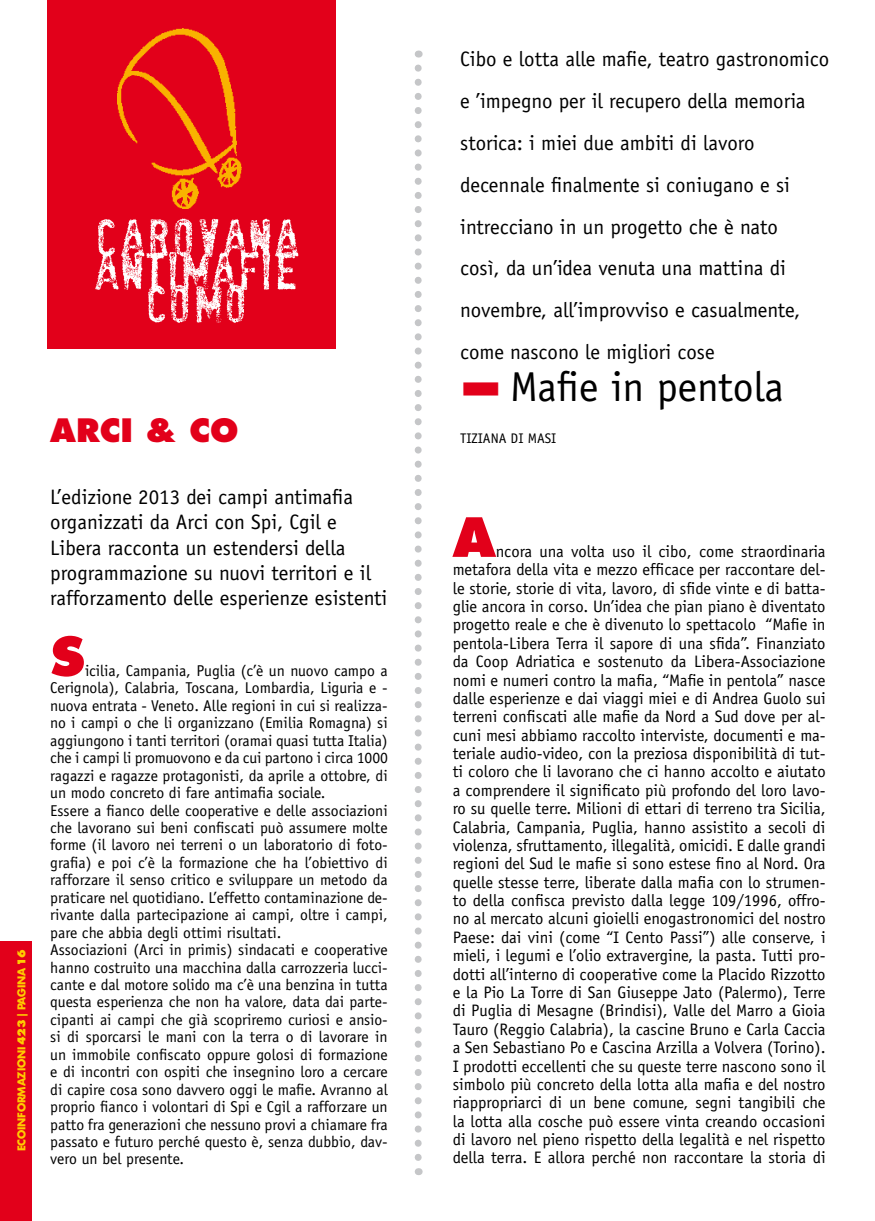
<style>
.page{position:relative;width:875px;height:1221px;background:#fff}
.page>*{position:absolute;margin:0;border:0;box-sizing:border-box;transform-origin:0 0}
.t1{font:800 52.5px "Futura";color:#e2001a}
.t2{font:48.65px "Socia L Anima L";color:#fff;scale:1.06 1}
.t3{font:41.82px "Officina Sans";color:#000}
.t4{font:800 31.32px "Futura";color:#e2001a}
.t5{font:21px/41.8px "Officina Sans";color:#000}
.t6{font:16.62px/18.4px "Officina Sans";color:#000;text-align:justify}
.t7{font:15.75px/17.5px "Officina Sans";color:#000}
.t8{font:14px "Officina Sans";color:#000}
.t9{font:700 10.5px "Futura";letter-spacing:-.025em;color:#fc0}
.s1{font-weight:800}
</style>
<div class="page">
<div style="left:0;top:941px;width:32px;height:279px;background:#e2001a"></div>
<div style="left:47px;top:0;width:289px;height:349px;background:#e2001a"></div>
<img style="left:117px;top:28px;width:124px;height:180px">
<svg style="left:414px;top:68px;width:7px;height:1107px"></svg>
<h2 class="t2" style="left:93px;top:208px;width:195px">CAROVANA</h2>
<h2 class="t2" style="left:93px;top:242px;width:195px">ANTIMAFIE</h2>
<h2 class="t2" style="left:143px;top:275px;width:101px">COMO</h2>
<p class="t9" style="left:15px;top:1150px;width:203px;rotate:-90deg">ECOINFORMAZIONI <span class="s1">423</span> | PAGINA <span class="s1">16</span></p>
<h3 class="t4" style="left:50px;top:411px;width:164px">ARCI &amp; CO</h3>
<p class="t5" style="left:50px;top:485px;width:338px;line-height:25px">L’edizione 2013 dei campi antimafia organizzati da Arci con Spi, Cgil e Libera racconta un estendersi della programmazione su nuovi territori e il rafforzamento delle esperienze esistenti</p>
<h1 class="t1" style="left:50px;top:623px;width:36px">S</h1>
<p class="t7" style="left:50px;top:662px;width:339px;text-indent:35px">icilia, Campania, Puglia (c’è un nuovo campo a Cerignola), Calabria, Toscana, Lombardia, Liguria e - nuova entrata - Veneto. Alle regioni in cui si realizza&shy;no i campi o che li organizzano (Emilia Romagna) si aggiungono i tanti territori (oramai quasi tutta Italia) che i campi li promuovono e da cui partono i circa 1000 ragazzi e ragazze protagonisti, da aprile a ottobre, di un modo concreto di fare antimafia sociale.<br>Essere a fianco delle cooperative e delle associazioni che lavorano sui beni confiscati può assumere molte forme (il lavoro nei terreni o un laboratorio di foto&shy;grafia) e poi c’è la formazione che ha l’obiettivo di rafforzare il senso critico e sviluppare un metodo da praticare nel quotidiano. L’effetto contaminazione de&shy;rivante dalla partecipazione ai campi, oltre i campi, pare che abbia degli ottimi risultati.<br>Associazioni (Arci in primis) sindacati e cooperative hanno costruito una macchina dalla carrozzeria lucci&shy;cante e dal motore solido ma c’è una benzina in tutta questa esperienza che non ha valore, data dai parte&shy;cipanti ai campi che già scopriremo curiosi e ansio&shy;si di sporcarsi le mani con la terra o di lavorare in un immobile confiscato oppure golosi di formazione e di incontri con ospiti che insegnino loro a cercare di capire cosa sono davvero oggi le mafie. Avranno al proprio fianco i volontari di Spi e Cgil a rafforzare un patto fra generazioni che nessuno provi a chiamare fra passato e futuro perché questo è, senza dubbio, dav&shy;vero un bel presente.</p>
<p class="t5" style="left:460px;top:38px;width:370px">Cibo e lotta alle mafie, teatro gastronomico e ’impegno per il recupero della memoria storica: i miei due ambiti di lavoro decennale finalmente si coniugano e si intrecciano in un progetto che è nato<br>così, da un’idea venuta una mattina di novembre, all’improvviso e casualmente, come nascono le migliori cose</p>
<h3 class="t3" style="left:460px;top:362px;width:325px"><sup>▃</sup>Mafie in pentola</h3>
<p class="t8" style="left:460px;top:430px;width:76px">TIZIANA DI MASI</p>
<h1 class="t1" style="left:452px;top:504px;width:45px">A</h1>
<p class="t6" style="left:452px;top:542px;width:374px;text-indent:43px">ncora una volta uso il cibo, come straordinaria metafora della vita e mezzo efficace per raccontare del&shy;le storie, storie di vita, lavoro, di sfide vinte e di batta&shy;glie ancora in corso. Un’idea che pian piano è diventato progetto reale e che è divenuto lo spettacolo “Mafie in pentola-Libera Terra il sapore di una sfida”. Finanziato da Coop Adriatica e sostenuto da Libera-Associazione nomi e numeri contro la mafia, “Mafie in pentola” nasce dalle esperienze e dai viaggi miei e di Andrea Guolo sui terreni confiscati alle mafie da Nord a Sud dove per al&shy;cuni mesi abbiamo raccolto interviste, documenti e ma&shy;teriale audio-video, con la preziosa disponibilità di tut&shy;ti coloro che li lavorano che ci hanno accolto e aiutato a comprendere il significato più profondo del loro lavo&shy;ro su quelle terre. Milioni di ettari di terreno tra Sicilia, Calabria, Campania, Puglia, hanno assistito a secoli di violenza, sfruttamento, illegalità, omicidi. E dalle grandi regioni del Sud le mafie si sono estese fino al Nord. Ora quelle stesse terre, liberate dalla mafia con lo strumen&shy;to della confisca previsto dalla legge 109/1996, offro&shy;no al mercato alcuni gioielli enogastronomici del nostro Paese: dai vini (come “I Cento Passi”) alle conserve, i mieli, i legumi e l’olio extravergine, la pasta. Tutti pro&shy;dotti all’interno di cooperative come la Placido Rizzotto e la Pio La Torre di San Giuseppe Jato (Palermo), Terre di Puglia di Mesagne (Brindisi), Valle del Marro a Gioia Tauro (Reggio Calabria), la cascine Bruno e Carla Caccia a Sen Sebastiano Po e Cascina Arzilla a Volvera (Torino).<br>I prodotti eccellenti che su queste terre nascono sono il simbolo più concreto della lotta alla mafia e del nostro riappropriarci di un bene comune, segni tangibili che la lotta alla cosche può essere vinta creando occasioni di lavoro nel pieno rispetto della legalità e nel rispetto della terra. E allora perché non raccontare la storia di</p>
</div>
